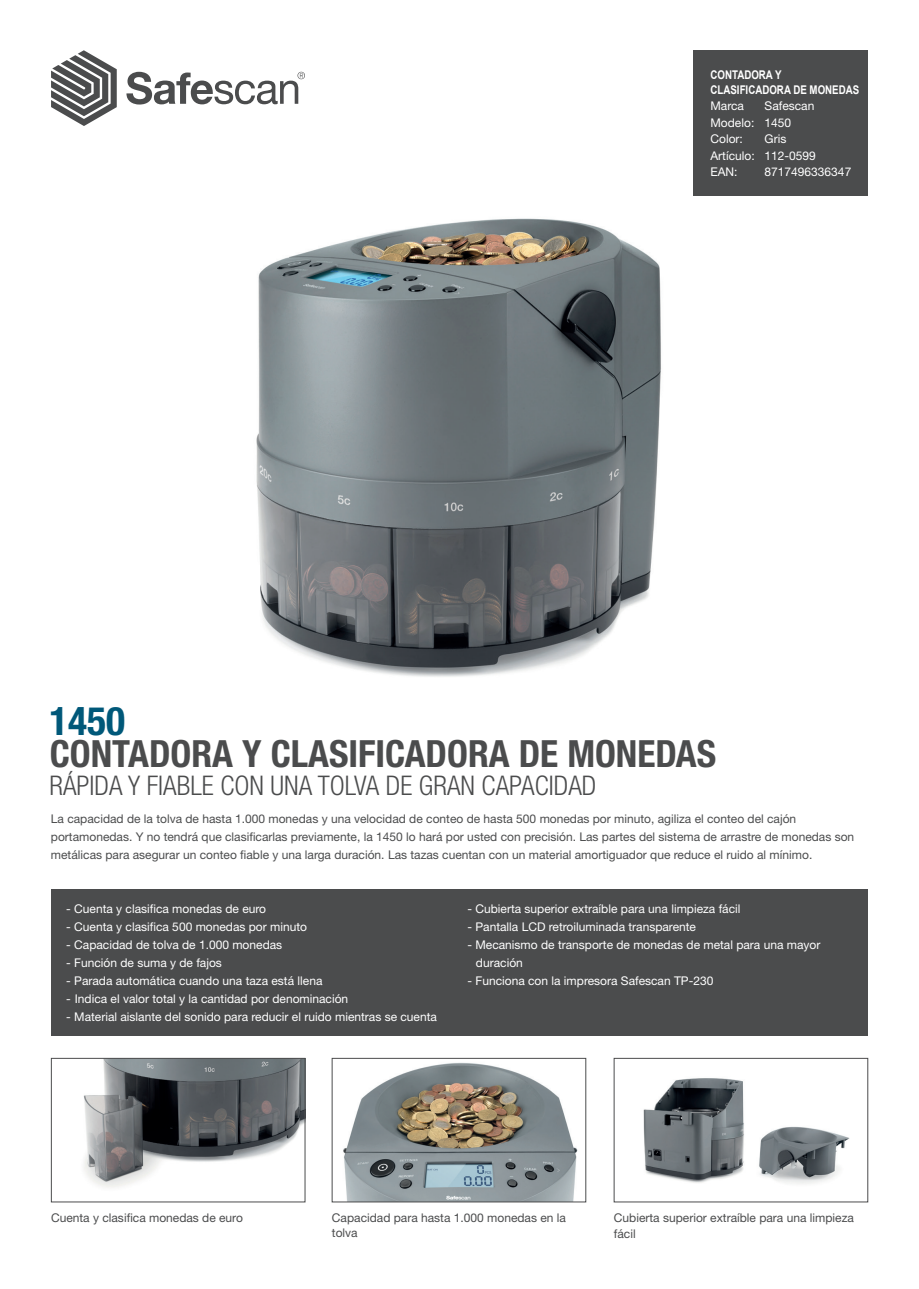
<style>
.page{position:relative;width:919px;height:1289px;background:#fff}
.page>*{position:absolute;margin:0;border:0;box-sizing:border-box;transform-origin:0 0}
.t1{font:700 condensed 39.45px "Helvetica Neue LT Std";color:#005879}
.t2{font:700 condensed 37.5px "Helvetica Neue LT Std";color:#4b4c4d}
.t3{font:300 condensed 27px "Helvetica Neue LT Std";color:#4b4c4d}
.t4{font:12px/16.5px "Helvetica Neue LT Std";color:#fff}
.t5{font:12px/18px "Helvetica Neue LT Std";color:#4b4c4d}
.t6{font:700 12px/15px "Arial";color:#fff;scale:.81 1}
</style>
<div class="page">
<div style="left:693px;top:50px;width:174px;height:146px;background:#4b4c4d"></div>
<svg style="left:51px;top:50px;width:66px;height:76px"></svg>
<svg style="left:126px;top:72px;width:179px;height:32px"></svg>
<div style="left:51px;top:889px;width:816px;height:146px;background:#4b4c4d"></div>
<img style="left:343px;top:1062px;width:235px;height:138px">
<div style="left:332px;top:1058px;width:254px;height:144px;border:1px solid #4b4c4d"></div>
<img style="left:83px;top:1060px;width:220px;height:128px">
<div style="left:51px;top:1058px;width:254px;height:144px;border:1px solid #4b4c4d"></div>
<img style="left:643px;top:1078px;width:207px;height:106px">
<div style="left:614px;top:1058px;width:253px;height:144px;border:1px solid #4b4c4d"></div>
<img style="left:256px;top:218px;width:405px;height:459px">
<p class="t6" style="left:710px;top:67px;width:185px">CONTADORA Y<br>CLASIFICADORA DE MONEDAS</p>
<p class="t4" style="left:710px;top:97px;width:35px">Marca</p>
<p class="t4" style="left:710px;top:97px;width:105px;text-indent:54px">Safescan<br>Modelo: 1450<br>Color:</p>
<p class="t4" style="left:710px;top:130px;width:107px;text-indent:54px">Gris<br>Artículo: 112-0599<br>EAN:</p>
<p class="t4" style="left:764px;top:163px;width:88px">8717496336347</p>
<h1 class="t1" style="left:49px;top:697px;width:77px">1450</h1>
<h3 class="t3" style="left:50px;top:770px;width:548px">RÁPIDA Y FIABLE CON UNA TOLVA DE GRAN CAPACIDAD</h3>
<h2 class="t2" style="left:50px;top:731px;width:668px">CONTADORA Y CLASIFICADORA DE MONEDAS</h2>
<p class="t5" style="left:51px;top:809px;width:804px">La capacidad de la tolva de hasta 1.000 monedas y una velocidad de conteo de hasta 500 monedas por minuto, agiliza el conteo del cajón portamonedas. Y no tendrá que clasificarlas previamente, la 1450 lo hará por usted con precisión. Las partes del sistema de arrastre de monedas son metálicas para asegurar un conteo fiable y una larga duración. Las tazas cuentan con un material amortiguador que reduce el ruido al mínimo.</p>
<p class="t4" style="left:66px;top:900px;width:201px">- Cuenta y clasifica monedas de euro</p>
<p class="t4" style="left:66px;top:918px;width:242px">- Cuenta y clasifica 500 monedas por minuto</p>
<p class="t4" style="left:66px;top:936px;width:217px">- Capacidad de tolva de 1.000 monedas</p>
<p class="t4" style="left:66px;top:954px;width:157px">- Función de suma y de fajos</p>
<p class="t4" style="left:66px;top:972px;width:258px">- Parada automática cuando una taza está llena</p>
<p class="t4" style="left:66px;top:990px;width:283px">- Indica el valor total y la cantidad por denominación</p>
<p class="t4" style="left:66px;top:1008px;width:372px">- Material aislante del sonido para reducir el ruido mientras se cuenta</p>
<p class="t4" style="left:467px;top:900px;width:274px">- Cubierta superior extraíble para una limpieza fácil</p>
<p class="t4" style="left:467px;top:918px;width:230px">- Pantalla LCD retroiluminada transparente</p>
<p class="t4" style="left:476px;top:935px;width:346px;line-height:18px;text-indent:-9px">- Mecanismo de transporte de monedas de metal para una mayor duración</p>
<p class="t4" style="left:467px;top:972px;width:247px">- Funciona con la impresora Safescan TP-230</p>
<p class="t5" style="left:51px;top:1208px;width:193px">Cuenta y clasifica monedas de euro</p>
<p class="t5" style="left:332px;top:1209px;width:235px;line-height:15px">Capacidad para hasta 1.000 monedas en la tolva</p>
<p class="t5" style="left:614px;top:1208px;width:241px;line-height:16.5px">Cubierta superior extraíble para una limpieza fácil</p>
</div>
